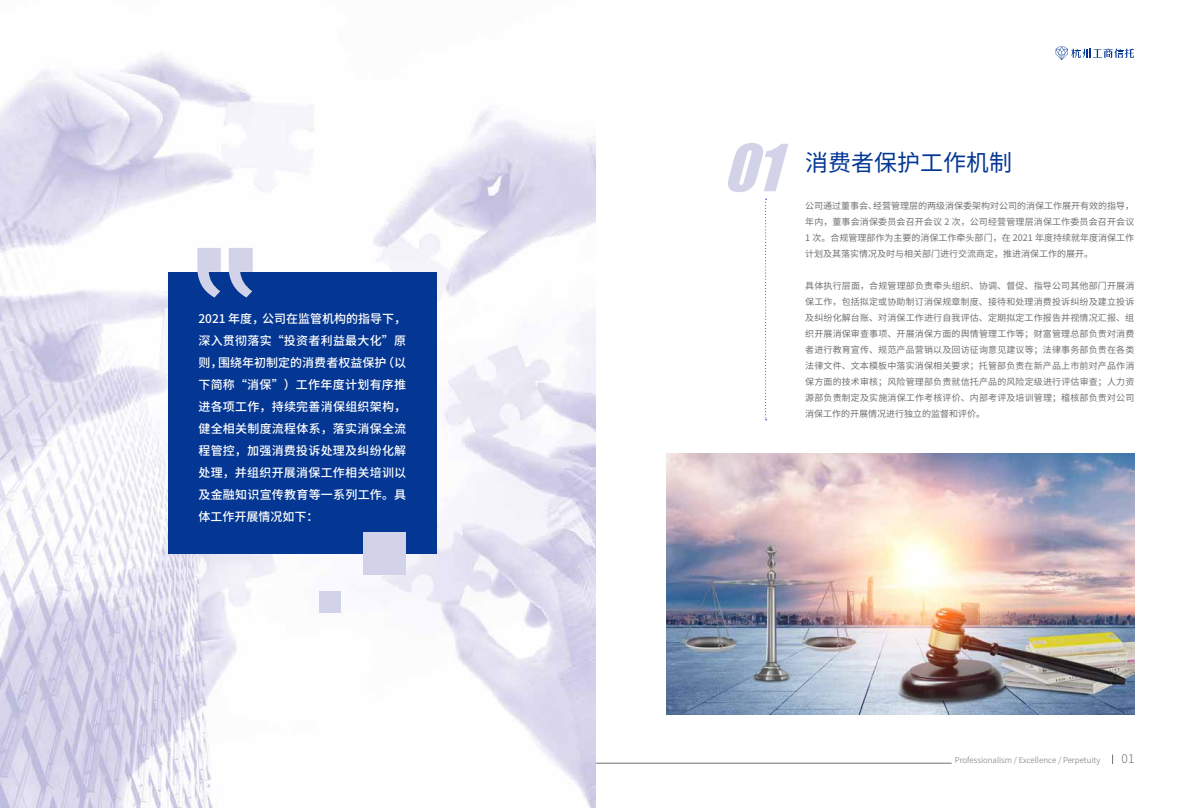
<style>
.page{position:relative;width:1191px;height:808px;background:#fff}
.page>*{position:absolute;margin:0;border:0;box-sizing:border-box;transform-origin:0 0}
.t1{font:italic 60px "Impact";color:#d2d2e9}
.t2{font:23px "Source Han Sans CN";color:#043793}
.t3{font:500 12px/22px "Source Han Sans CN";letter-spacing:.02em;color:#fff;text-align:justify}
.t4{font:300 12px "Source Han Sans CN";color:#727171}
.t5{font:9px/16px "Source Han Sans CN";color:#727171;text-align:justify}
.t6{font:300 8px "Source Han Sans CN";color:#727171}
</style>
<div class="page">
<hr style="left:310px;top:763px;width:641px;height:1px;background:#727171">
<svg style="left:1055px;top:47px;width:79px;height:13px"></svg>
<hr style="left:595px;top:0;width:1px;height:808px;background:#043793">
<img style="left:0;top:53px;width:595px;height:755px">
<div style="left:168px;top:272px;width:269px;height:281px;background:#043793"></div>
<img style="left:666px;top:454px;width:468px;height:260px">
<svg style="left:765px;top:199px;width:1px;height:221px"></svg>
<svg style="left:197px;top:248px;width:56px;height:49px"></svg>
<div style="left:363px;top:532px;width:43px;height:43px;background:#d2d2e9"></div>
<div style="left:319px;top:591px;width:21px;height:22px;background:#d2d2e9"></div>
<h3 class="t3" style="left:198px;top:308px;width:209px">2021 年度，公司在监管机构的指导下，深入贯彻落实“投资者利益最大化”原则，围绕年初制定的消费者权益保护（以下简称“消保”）工作年度计划有序推进各项工作，持续完善消保组织架构，健全相关制度流程体系，落实消保全流程管控，加强消费投诉处理及纠纷化解处理，并组织开展消保工作相关培训以及金融知识宣传教育等一系列工作。具体工作开展情况如下：</h3>
<h1 class="t1" style="left:723px;top:121px;width:81px">01</h1>
<h2 class="t2" style="left:805px;top:149px;width:208px">消费者保护工作机制</h2>
<p class="t5" style="left:805px;top:198px;width:331px">公司通过董事会、经营管理层的两级消保委架构对公司的消保工作展开有效的指导，年内，董事会消保委员会召开会议 2 次，公司经营管理层消保工作委员会召开会议1 次。合规管理部作为主要的消保工作牵头部门，在 2021 年度持续就年度消保工作计划及其落实情况及时与相关部门进行交流商定，推进消保工作的展开。</p>
<p class="t5" style="left:805px;top:278px;width:331px">具体执行层面，合规管理部负责牵头组织、协调、督促、指导公司其他部门开展消保工作，包括拟定或协助制订消保规章制度、接待和处理消费投诉纠纷及建立投诉及纠纷化解台账、对消保工作进行自我评估、定期拟定工作报告并视情况汇报、组织开展消保审查事项、开展消保方面的舆情管理工作等；财富管理总部负责对消费者进行教育宣传、规范产品营销以及回访征询意见建议等；法律事务部负责在各类法律文件、文本模板中落实消保相关要求；托管部负责在新产品上市前对产品作消保方面的技术审核；风险管理部负责就信托产品的风险定级进行评估审查；人力资源部负责制定及实施消保工作考核评价、内部考评及培训管理；稽核部负责对公司消保工作的开展情况进行独立的监督和评价。</p>
<p class="t6" style="left:954px;top:755px;width:147px">Professionalism / Excellence / Perpetuity</p>
<h3 class="t4" style="left:1121px;top:752px;width:14px">01</h3>
</div>
